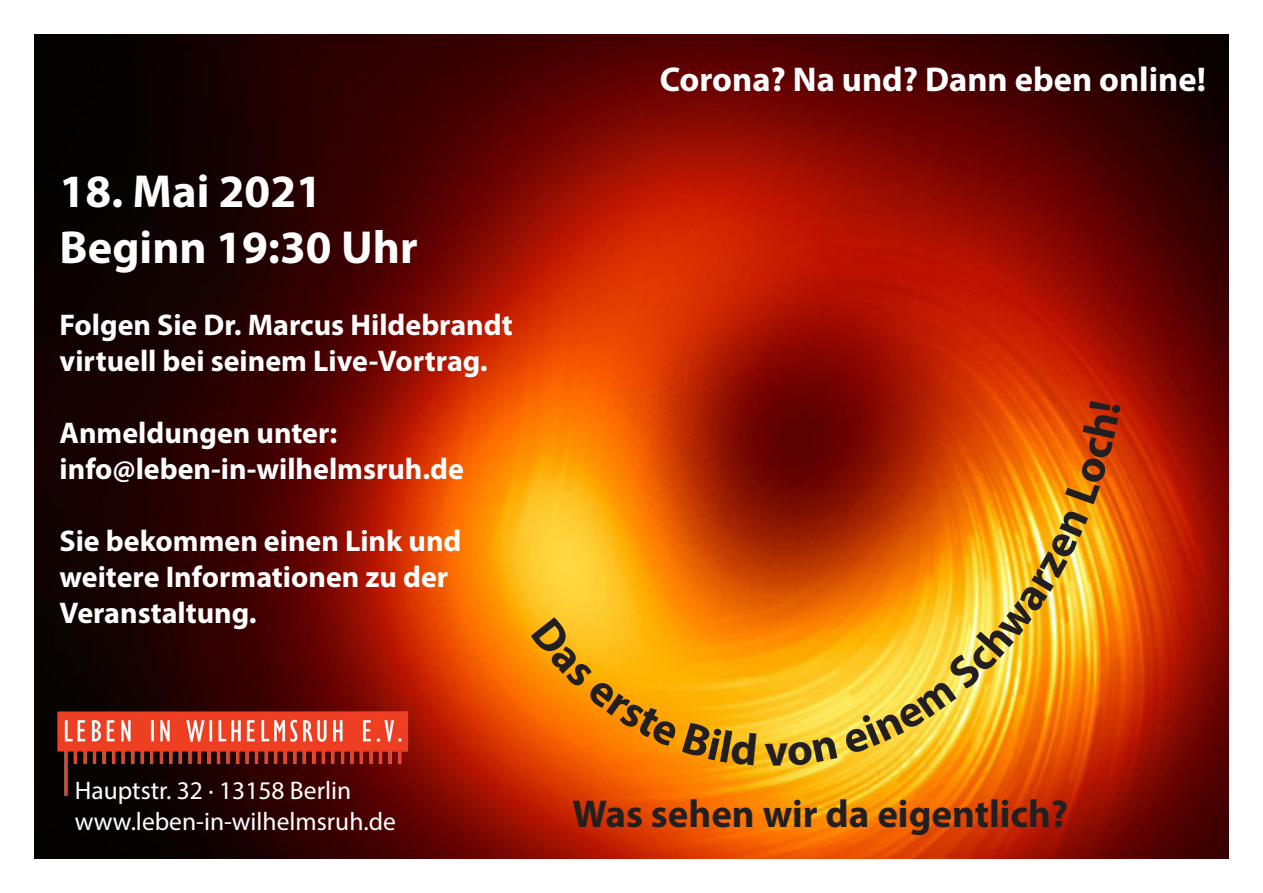
<style>
.page{position:relative;width:1263px;height:893px;background:#fff}
.page>*{position:absolute;margin:0;border:0;box-sizing:border-box;transform-origin:0 0}
.t1{font:700 46.5px "Myriad Pro";color:#fff}
.t2{font:700 39px "Myriad Pro";color:#231f20}
.t3{font:700 34.5px "Myriad Pro";color:#fff}
.t4{font:700 30px/36px "Myriad Pro";color:#fff}
.t5{font:25.5px/30.6px "Myriad Pro";color:#fff}
</style>
<div class="page">
<img style="left:34px;top:34px;width:1195px;height:825px">
<img style="left:48px;top:704px;width:367px;height:108px">
<svg style="left:530px;top:617px;width:227px;height:149px;background:#fc9e06"></svg>
<svg style="left:765px;top:736px;width:72px;height:30px;background:#fad339"></svg>
<svg style="left:843px;top:400px;width:278px;height:355px;background:#e88c1a"></svg>
<p class="t1" style="left:60px;top:161px;width:264px">18. Mai 2021</p>
<p class="t1" style="left:60px;top:217px;width:360px">Beginn 19:30 Uhr</p>
<p class="t4" style="left:60px;top:306px;width:455px">Folgen Sie Dr. Marcus Hildebrandt virtuell bei seinem Live-Vortrag.</p>
<p class="t4" style="left:60px;top:414px;width:279px">Anmeldungen unter:</p>
<p class="t4" style="left:60px;top:450px;width:406px">info@leben-in-wilhelmsruh.de</p>
<p class="t4" style="left:60px;top:522px;width:403px">Sie bekommen einen Link und weitere Informationen zu der<br>Veranstaltung.</p>
<p class="t5" style="left:75px;top:775px;width:323px">Hauptstr. 32 · 13158 Berlin www.leben-in-wilhelmsruh.de</p>
<p class="t3" style="left:660px;top:57px;width:548px">Corona? Na und? Dann eben online!</p>
<p class="t2" style="left:572px;top:788px;width:497px">Was sehen wir da eigentlich?</p>
</div>
